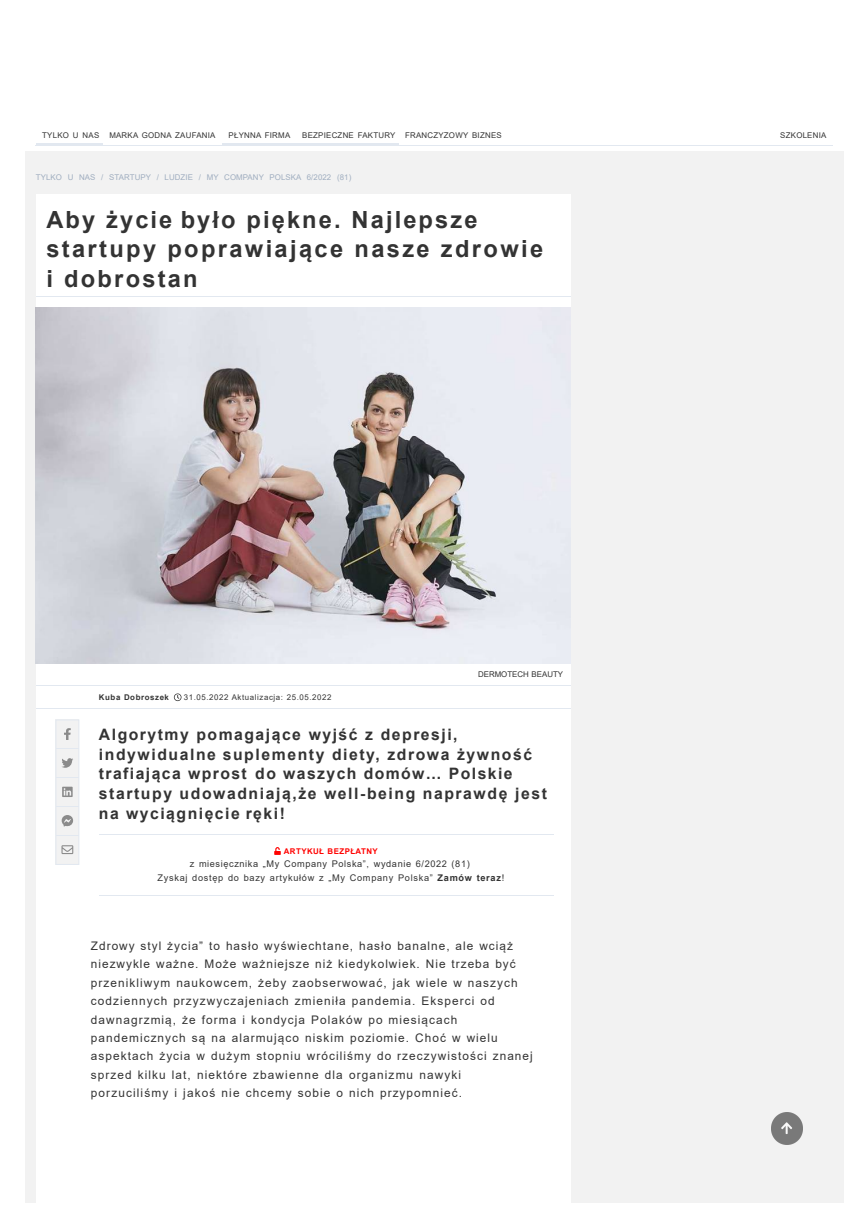
<style>
.page{position:relative;width:868px;height:1228px;background:#fff}
.page>*{position:absolute;margin:0;border:0;box-sizing:border-box;transform-origin:0 0}
.t1{font:700 23.62px/29.6px "Arial";letter-spacing:.095em;color:#333}
.t2{font:700 15.75px/19.7px "Arial";letter-spacing:.095em;color:#333}
.t3{font:11.81px/18.4px "Arial";letter-spacing:.09em;color:#333}
.t4{font:9.19px/13.8px "Arial";letter-spacing:.075em;color:#333;text-align:center}
.t5{font:7.88px "Arial";letter-spacing:.03em;color:#333}
.t6{font:7.88px "Arial";letter-spacing:.01em;color:#a0aec0}
.t7{font:7.88px "Arial";letter-spacing:.075em;color:#333}
.t8{font:700 7.88px "Arial";letter-spacing:.055em;color:#ff0201}
.t9{font:7.88px "Arial";color:#333}
.t10{font:700 7.88px "Arial";letter-spacing:.075em;color:#333}
.s1{font-weight:700}
</style>
<div class="page">
<div style="left:25px;top:25px;width:819px;height:1178px;background:#f2f2f2"></div>
<div style="left:25px;top:25px;width:819px;height:126px;background:#fff"></div>
<hr style="left:36px;top:145px;width:797px;height:1px;background:#e2e8f0">
<hr style="left:36px;top:144px;width:67px;height:1px;background:#e2e8f0">
<hr style="left:222px;top:144px;width:74px;height:1px;background:#e2e8f0">
<hr style="left:296px;top:144px;width:103px;height:1px;background:#e2e8f0">
<div style="left:36px;top:194px;width:534px;height:1009px;background:#fff"></div>
<hr style="left:36px;top:296px;width:534px;height:1px;background:#e2e8f0">
<hr style="left:36px;top:685px;width:534px;height:1px;background:#e2e8f0">
<hr style="left:36px;top:708px;width:534px;height:1px;background:#e2e8f0">
<svg style="left:174px;top:693px;width:8px;height:8px"></svg>
<hr style="left:99px;top:834px;width:454px;height:1px;background:#e2e8f0">
<hr style="left:99px;top:895px;width:454px;height:1px;background:#e2e8f0">
<svg style="left:274px;top:847px;width:7px;height:8px"></svg>
<img style="left:36px;top:307px;width:534px;height:356px">
<div style="left:56px;top:719px;width:23px;height:146px;background:#f2f2f2"></div>
<svg style="left:64px;top:728px;width:7px;height:12px"></svg>
<svg style="left:56px;top:748px;width:23px;height:1px"></svg>
<svg style="left:62px;top:758px;width:11px;height:10px"></svg>
<svg style="left:56px;top:777px;width:23px;height:1px"></svg>
<svg style="left:62px;top:786px;width:11px;height:11px"></svg>
<svg style="left:56px;top:806px;width:23px;height:1px"></svg>
<svg style="left:62px;top:815px;width:11px;height:12px"></svg>
<svg style="left:56px;top:835px;width:23px;height:1px"></svg>
<svg style="left:61px;top:845px;width:12px;height:9px"></svg>
<img style="left:771px;top:1112px;width:32px;height:32px">
<p class="t5" style="left:42px;top:133px;width:59px">TYLKO U NAS</p>
<p class="t5" style="left:109px;top:133px;width:108px">MARKA GODNA ZAUFANIA</p>
<p class="t5" style="left:229px;top:133px;width:63px">PŁYNNA FIRMA</p>
<p class="t5" style="left:302px;top:133px;width:201px">BEZPIECZNE FAKTURY FRANCZYZOWY BIZNES</p>
<p class="t5" style="left:780px;top:133px;width:48px">SZKOLENIA</p>
<p class="t6" style="left:36px;top:175px;width:317px">TYLKO U NAS / STARTUPY / LUDZIE / MY COMPANY POLSKA 6/2022 (81)</p>
<h1 class="t1" style="left:46px;top:207px;width:498px">Aby życie było piękne. Najlepsze startupy poprawiające nasze zdrowie i dobrostan</h1>
<p class="t9" style="left:478px;top:671px;width:87px">DERMOTECH BEAUTY</p>
<p class="t10" style="left:99px;top:694px;width:72px">Kuba Dobroszek</p>
<p class="t7" style="left:184px;top:694px;width:149px">31.05.2022 Aktualizacja: 25.05.2022</p>
<h2 class="t2" style="left:99px;top:726px;width:450px">Algorytmy pomagające wyjść z depresji, indywidualne suplementy diety, zdrowa żywność trafiająca wprost do waszych domów… Polskie startupy udowadniają,że well-being naprawdę jest na wyciągnięcie ręki!</h2>
<p class="t8" style="left:284px;top:848px;width:95px">ARTYKUŁ BEZPŁATNY</p>
<p class="t4" style="left:158px;top:857px;width:348px">z miesięcznika „My Company Polska”, wydanie 6/2022 (81)<br>Zyskaj dostęp do bazy artykułów z „My Company Polska” <span class="s1">Zamów teraz</span>!</p>
<p class="t3" style="left:91px;top:937px;width:443px">Zdrowy styl życia” to hasło wyświechtane, hasło banalne, ale wciąż niezwykle ważne. Może ważniejsze niż kiedykolwiek. Nie trzeba być przenikliwym naukowcem, żeby zaobserwować, jak wiele w naszych codziennych przyzwyczajeniach zmieniła pandemia. Eksperci od dawnagrzmią, że forma i kondycja Polaków po miesiącach pandemicznych są na alarmująco niskim poziomie. Choć w wielu aspektach życia w dużym stopniu wróciliśmy do rzeczywistości znanej sprzed kilku lat, niektóre zbawienne dla organizmu nawyki porzuciliśmy i jakoś nie chcemy sobie o nich przypomnieć.</p>
</div>
